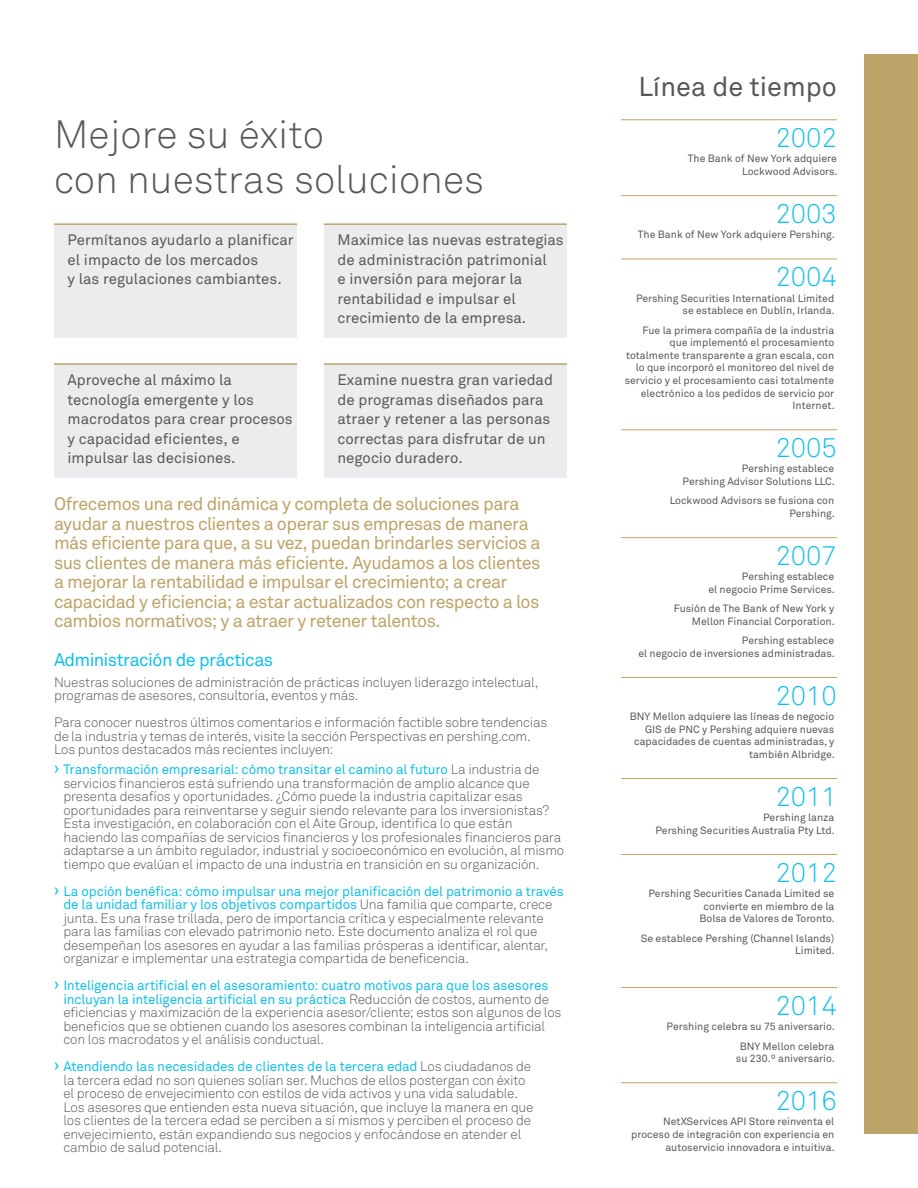
<style>
.page{position:relative;width:918px;height:1188px;background:#fff}
.page>*{position:absolute;margin:0;border:0;box-sizing:border-box;transform-origin:0 0}
.Subhead_Level_2b{font:39px/45px "Akkurat Light Pro";color:#57585a}
._1939{font:27px "Akkurat Light Pro";color:#15bfe9}
.t1{font:27px "Akkurat Pro";color:#57585a}
.Section_Callout_Text{font:18px/19.5px "Akkurat Pro";letter-spacing:-.03em;color:#bca46b}
.t2{font:18px "Akkurat Pro";letter-spacing:-.035em;color:#15bfe9}
.Subhead_Level_2b-2{font:15px/19.5px "Akkurat Pro";color:#57585a}
.t3{font:13.5px/13.5px "Akkurat Light Pro";letter-spacing:-.015em;color:#57585a}
._1939_txt{font:10.5px/12.6px "Akkurat Pro";color:#57585a;text-align:right}
.s1{font-family:"Akkurat Pro";font-size:16.5px;color:#15bfe9}
.s2{font-family:"Akkurat Pro";color:#15bfe9}
</style>
<div class="page">
<hr style="left:621px;top:119px;width:216px;height:1px;background:#bca46b">
<hr style="left:621px;top:195px;width:216px;height:1px;background:#bca46b">
<hr style="left:621px;top:259px;width:216px;height:1px;background:#bca46b">
<hr style="left:621px;top:429px;width:216px;height:1px;background:#bca46b">
<hr style="left:621px;top:537px;width:216px;height:1px;background:#bca46b">
<hr style="left:621px;top:677px;width:216px;height:1px;background:#bca46b">
<hr style="left:621px;top:778px;width:216px;height:1px;background:#bca46b">
<hr style="left:621px;top:854px;width:216px;height:1px;background:#bca46b">
<hr style="left:621px;top:987px;width:216px;height:1px;background:#bca46b">
<hr style="left:621px;top:1082px;width:216px;height:1px;background:#bca46b">
<div style="left:864px;top:54px;width:54px;height:1080px;background:#bca46b"></div>
<div style="left:54px;top:225px;width:243px;height:113px;background:#ececee"></div>
<div style="left:324px;top:225px;width:243px;height:113px;background:#ececee"></div>
<div style="left:54px;top:364px;width:243px;height:114px;background:#ececee"></div>
<div style="left:324px;top:364px;width:243px;height:114px;background:#ececee"></div>
<hr style="left:54px;top:223px;width:243px;height:2px;background:#bca46b">
<hr style="left:324px;top:223px;width:243px;height:2px;background:#bca46b">
<hr style="left:54px;top:363px;width:243px;height:2px;background:#bca46b">
<hr style="left:324px;top:363px;width:243px;height:2px;background:#bca46b">
<p class="Subhead_Level_2b" style="left:54px;top:112px;width:432px">Mejore su éxito<br>con nuestras soluciones</p>
<p class="Subhead_Level_2b-2" style="left:68px;top:231px;width:228px">Permítanos ayudarlo a planificar el impacto de los mercados<br>y las regulaciones cambiantes.</p>
<p class="Subhead_Level_2b-2" style="left:338px;top:231px;width:228px">Maximice las nuevas estrategias de administración patrimonial<br>e inversión para mejorar la rentabilidad e impulsar el crecimiento de la empresa.</p>
<p class="Subhead_Level_2b-2" style="left:68px;top:371px;width:227px">Aproveche al máximo la tecnología emergente y los macrodatos para crear procesos y capacidad eficientes, e impulsar las decisiones.</p>
<p class="Subhead_Level_2b-2" style="left:338px;top:371px;width:217px">Examine nuestra gran variedad de programas diseñados para atraer y retener a las personas correctas para disfrutar de un negocio duradero.</p>
<p class="Section_Callout_Text" style="left:54px;top:495px;width:488px">Ofrecemos una red dinámica y completa de soluciones para ayudar a nuestros clientes a operar sus empresas de manera más eficiente para que, a su vez, puedan brindarles servicios a sus clientes de manera más eficiente. Ayudamos a los clientes a mejorar la rentabilidad e impulsar el crecimiento; a crear capacidad y eficiencia; a estar actualizados con respecto a los cambios normativos; y a atraer y retener talentos.</p>
<p class="t2" style="left:54px;top:650px;width:221px">Administración de prácticas</p>
<p class="t3" style="left:54px;top:675px;width:486px">Nuestras soluciones de administración de prácticas incluyen liderazgo intelectual, programas de asesores, consultoría, eventos y más.</p>
<p class="t3" style="left:54px;top:716px;width:495px">Para conocer nuestros últimos comentarios e información factible sobre tendencias de la industria y temas de interés, visite la sección Perspectivas en pershing.com.<br>Los puntos destacados más recientes incluyen:</p>
<p class="t3" style="left:63px;top:763px;width:502px;text-indent:-9px"><span class="s1">›</span> <span class="s2">Transformación empresarial: cómo transitar el camino al futuro</span> La industria de servicios financieros está sufriendo una transformación de amplio alcance que presenta desafíos y oportunidades. ¿Cómo puede la industria capitalizar esas oportunidades para reinventarse y seguir siendo relevante para los inversionistas?<br>Esta investigación, en colaboración con el Aite Group, identifica lo que están haciendo las compañías de servicios financieros y los profesionales financieros para adaptarse a un ámbito regulador, industrial y socioeconómico en evolución, al mismo tiempo que evalúan el impacto de una industria en transición en su organización.</p>
<p class="t3" style="left:63px;top:885px;width:502px;text-indent:-9px"><span class="s1">›</span> <span class="s2">La opción benéfica: cómo impulsar una mejor planificación del patrimonio a través de la unidad familiar y los objetivos compartidos</span> Una familia que comparte, crece junta. Es una frase trillada, pero de importancia crítica y especialmente relevante para las familias con elevado patrimonio neto. Este documento analiza el rol que desempeñan los asesores en ayudar a las familias prósperas a identificar, alentar, organizar e implementar una estrategia compartida de beneficencia.</p>
<p class="t3" style="left:63px;top:979px;width:500px;text-indent:-9px"><span class="s1">›</span> <span class="s2">Inteligencia artificial en el asesoramiento: cuatro motivos para que los asesores incluyan la inteligencia artificial en su práctica</span> Reducción de costos, aumento de eficiencias y maximización de la experiencia asesor/cliente; estos son algunos de los beneficios que se obtienen cuando los asesores combinan la inteligencia artificial con los macrodatos y el análisis conductual.</p>
<p class="t3" style="left:63px;top:1060px;width:472px;text-indent:-9px"><span class="s1">›</span> <span class="s2">Atendiendo las necesidades de clientes de la tercera edad</span> Los ciudadanos de la tercera edad no son quienes solían ser. Muchos de ellos postergan con éxito el proceso de envejecimiento con estilos de vida activos y una vida saludable.<br>Los asesores que entienden esta nueva situación, que incluye la manera en que los clientes de la tercera edad se perciben a sí mismos y perciben el proceso de envejecimiento, están expandiendo sus negocios y enfocándose en atender el cambio de salud potencial.</p>
<p class="t1" style="left:638px;top:71px;width:200px">Línea de tiempo</p>
<p class="_1939" style="left:776px;top:122px;width:63px">2002</p>
<p class="_1939_txt" style="left:688px;top:153px;width:151px">The Bank of New York adquiere<br>Lockwood Advisors.</p>
<p class="_1939" style="left:776px;top:198px;width:63px">2003</p>
<p class="_1939_txt" style="left:638px;top:229px;width:198px">The Bank of New York adquiere Pershing.</p>
<p class="_1939" style="left:776px;top:261px;width:63px">2004</p>
<p class="_1939_txt" style="left:636px;top:292px;width:200px">Pershing Securities International Limited se establece en Dublín, Irlanda.</p>
<p class="_1939_txt" style="left:625px;top:324px;width:212px">Fue la primera compañía de la industria que implementó el procesamiento totalmente transparente a gran escala, con lo que incorporó el monitoreo del nivel de servicio y el procesamiento casi totalmente electrónico a los pedidos de servicio por Internet.</p>
<p class="_1939" style="left:776px;top:432px;width:63px">2005</p>
<p class="_1939_txt" style="left:683px;top:463px;width:154px">Pershing establece<br>Pershing Advisor Solutions LLC.</p>
<p class="_1939_txt" style="left:670px;top:495px;width:167px">Lockwood Advisors se fusiona con<br>Pershing.</p>
<p class="_1939" style="left:776px;top:540px;width:63px">2007</p>
<p class="_1939_txt" style="left:708px;top:571px;width:128px">Pershing establece<br>el negocio Prime Services.</p>
<p class="_1939_txt" style="left:674px;top:603px;width:163px">Fusión de The Bank of New York y<br>Mellon Financial Corporation.</p>
<p class="_1939_txt" style="left:638px;top:635px;width:198px">Pershing establece<br>el negocio de inversiones administradas.</p>
<p class="_1939" style="left:776px;top:679px;width:63px">2010</p>
<p class="_1939_txt" style="left:630px;top:710px;width:206px">BNY Mellon adquiere las líneas de negocio GIS de PNC y Pershing adquiere nuevas capacidades de cuentas administradas, y también Albridge.</p>
<p class="_1939" style="left:776px;top:780px;width:63px">2011</p>
<p class="_1939_txt" style="left:655px;top:812px;width:181px">Pershing lanza<br>Pershing Securities Australia Pty Ltd.</p>
<p class="_1939" style="left:776px;top:856px;width:63px">2012</p>
<p class="_1939_txt" style="left:648px;top:887px;width:188px">Pershing Securities Canada Limited se convierte en miembro de la<br>Bolsa de Valores de Toronto.</p>
<p class="_1939_txt" style="left:641px;top:932px;width:196px">Se establece Pershing (Channel Islands)<br>Limited.</p>
<p class="_1939" style="left:776px;top:989px;width:63px">2014</p>
<p class="_1939_txt" style="left:667px;top:1021px;width:170px">Pershing celebra su 75 aniversario.</p>
<p class="_1939_txt" style="left:736px;top:1040px;width:100px;text-align:center">BNY Mellon celebra su 230.º aniversario.</p>
<p class="_1939" style="left:776px;top:1085px;width:63px">2016</p>
<p class="_1939_txt" style="left:631px;top:1116px;width:205px">NetXServices API Store reinventa el proceso de integración con experiencia en autoservicio innovadora e intuitiva.</p>
</div>
